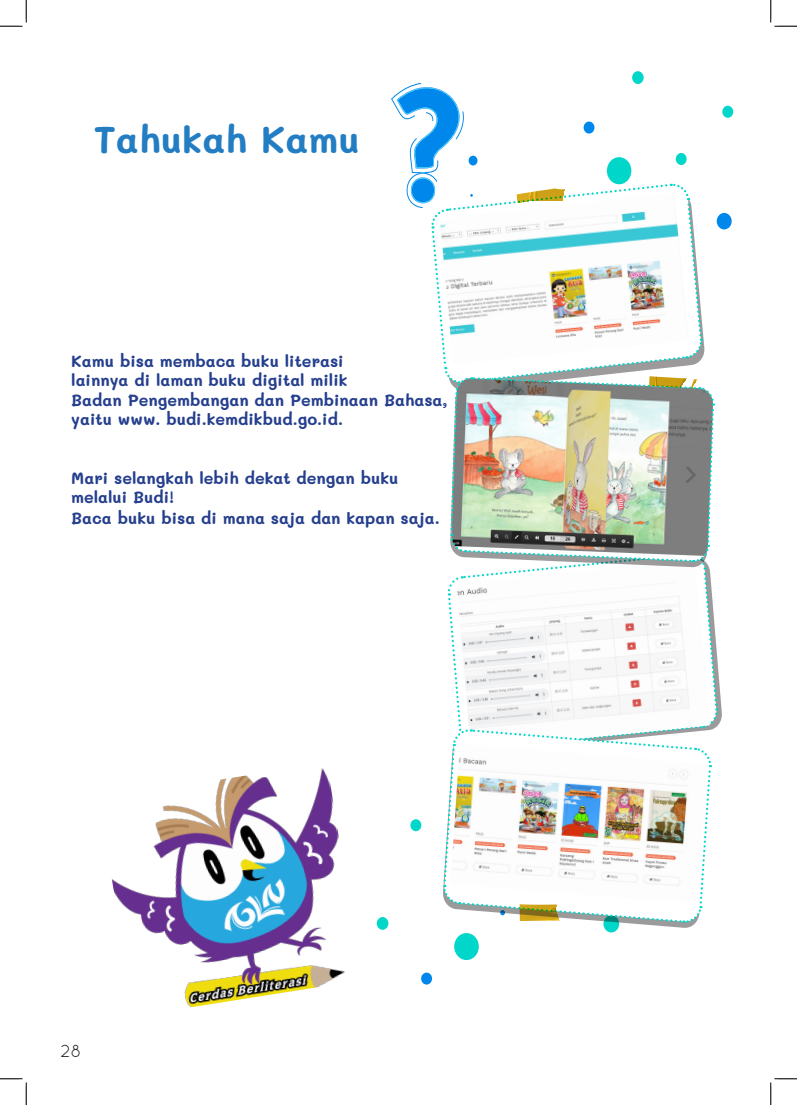
<style>
.page{position:relative;width:797px;height:1105px;background:#fff}
.page>*{position:absolute;margin:0;border:0;box-sizing:border-box;transform-origin:0 0}
.t1{font:700 37.5px "Mali";color:#227dc2}
.Paragraph_Style_1{font:17.5px "Quicksand";color:#231f20}
.t2{font:700 16.25px/19.5px "Mali";color:#253f8e}
</style>
<div class="page">
<img style="left:111px;top:768px;width:234px;height:240px">
<div style="left:454px;top:933px;width:25px;height:27px;background:#00d6c9;border-radius:50%"></div>
<div style="left:377px;top:917px;width:11px;height:13px;background:#00d6c9;border-radius:50%"></div>
<div style="left:603px;top:915px;width:16px;height:17px;background:#00d6c9;border-radius:50%"></div>
<div style="left:421px;top:972px;width:11px;height:13px;background:#0087eb;border-radius:50%"></div>
<div style="left:722px;top:106px;width:11px;height:12px;background:#00d6c9;border-radius:50%"></div>
<div style="left:632px;top:71px;width:11px;height:13px;background:#00d6c9;border-radius:50%"></div>
<div style="left:716px;top:213px;width:15px;height:17px;background:#0087eb;border-radius:50%"></div>
<img style="left:391px;top:83px;width:327px;height:841px">
<svg style="left:0;top:0;width:27px;height:27px"></svg>
<svg style="left:0;top:1078px;width:27px;height:27px"></svg>
<svg style="left:770px;top:0;width:27px;height:27px"></svg>
<svg style="left:770px;top:1078px;width:27px;height:27px"></svg>
<p class="t1" style="left:94px;top:118px;width:267px">Tahukah Kamu</p>
<p class="t2" style="left:71px;top:351px;width:274px">Kamu bisa membaca buku literasi</p>
<p class="t2" style="left:71px;top:371px;width:278px">lainnya di laman buku digital milik</p>
<p class="t2" style="left:71px;top:390px;width:378px">Badan Pengembangan dan Pembinaan Bahasa, yaitu www. budi.kemdikbud.go.id.</p>
<p class="t2" style="left:71px;top:468px;width:329px">Mari selangkah lebih dekat dengan buku melalui Budi!</p>
<p class="t2" style="left:71px;top:509px;width:370px">Baca buku bisa di mana saja dan kapan saja.</p>
<p class="Paragraph_Style_1" style="left:61px;top:1041px;width:23px">28</p>
</div>
